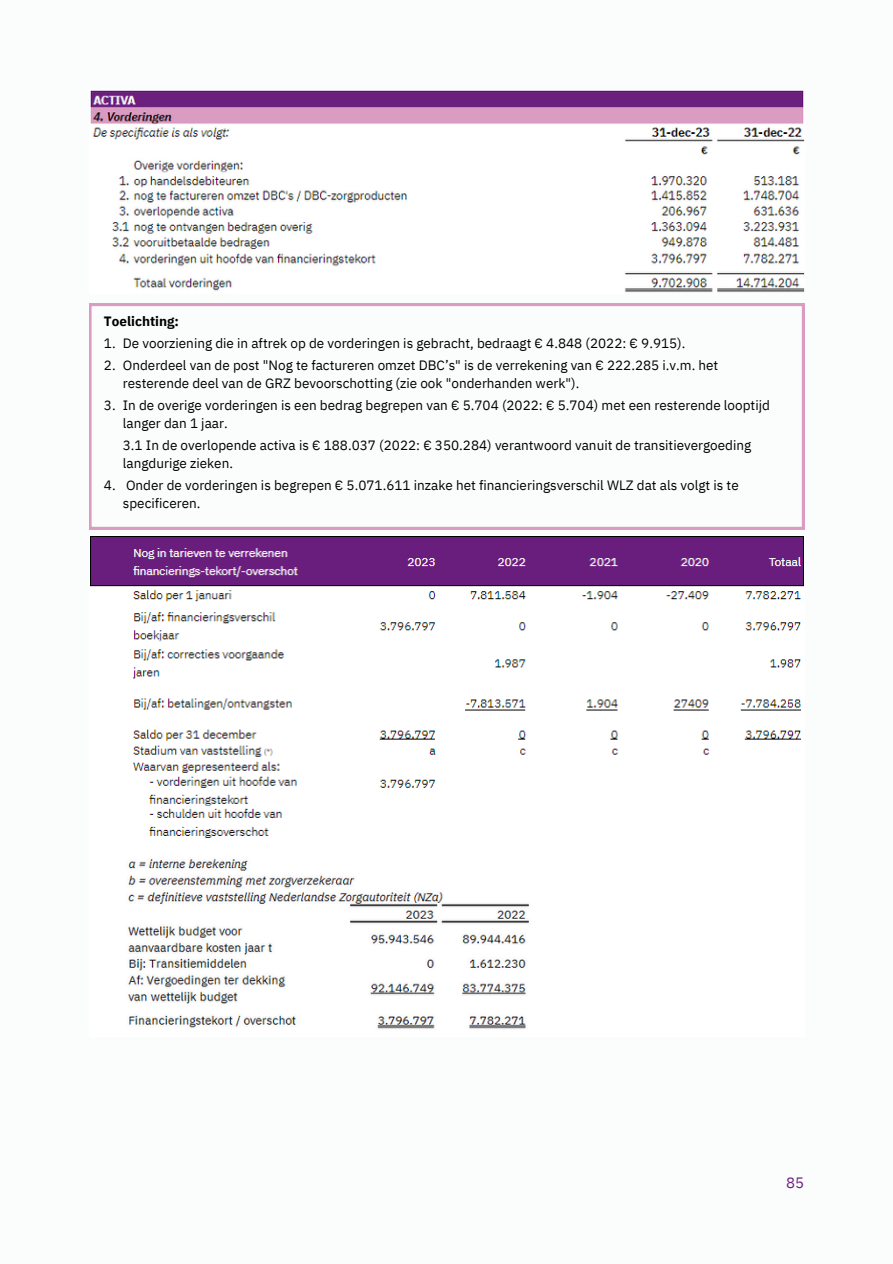
<style>
.page{position:relative;width:893px;height:1264px;background:#fff}
.page>*{position:absolute;margin:0;border:0;box-sizing:border-box;transform-origin:0 0}
.t1{font:15px "IBM Plex Sans";color:#6c207e}
.t2{font:13.5px/18px "IBM Plex Sans";color:#000}
.t3{font:700 13.5px "IBM Plex Sans";color:#000}
</style>
<div class="page">
<div style="left:0;top:0;width:892px;height:1263px;background:#fbfdfd"></div>
<img style="left:90px;top:90px;width:714px;height:202px">
<svg style="left:89px;top:304px;width:715px;height:225px"></svg>
<img style="left:90px;top:536px;width:714px;height:493px">
<p class="t3" style="left:104px;top:312px;width:77px">Toelichting:</p>
<p class="t2" style="left:104px;top:333px;width:13px">1.</p>
<p class="t2" style="left:123px;top:333px;width:564px">De voorziening die in aftrek op de vorderingen is gebracht, bedraagt € 4.848 (2022: € 9.915).</p>
<p class="t2" style="left:104px;top:355px;width:13px">2.</p>
<p class="t2" style="left:123px;top:355px;width:597px">Onderdeel van de post "Nog te factureren omzet DBC’s" is de verrekening van € 222.285 i.v.m. het resterende deel van de GRZ bevoorschotting (zie ook "onderhanden werk").</p>
<p class="t2" style="left:104px;top:395px;width:13px">3.</p>
<p class="t2" style="left:123px;top:395px;width:648px">In de overige vorderingen is een bedrag begrepen van € 5.704 (2022: € 5.704) met een resterende looptijd langer dan 1 jaar.</p>
<p class="t2" style="left:123px;top:435px;width:630px">3.1 In de overlopende activa is € 188.037 (2022: € 350.284) verantwoord vanuit de transitievergoeding langdurige zieken.</p>
<p class="t2" style="left:104px;top:476px;width:13px">4.</p>
<p class="t2" style="left:123px;top:476px;width:617px">Onder de vorderingen is begrepen € 5.071.611 inzake het financieringsverschil WLZ dat als volgt is te specificeren.</p>
<p class="t1" style="left:786px;top:1172px;width:19px">85</p>
</div>
